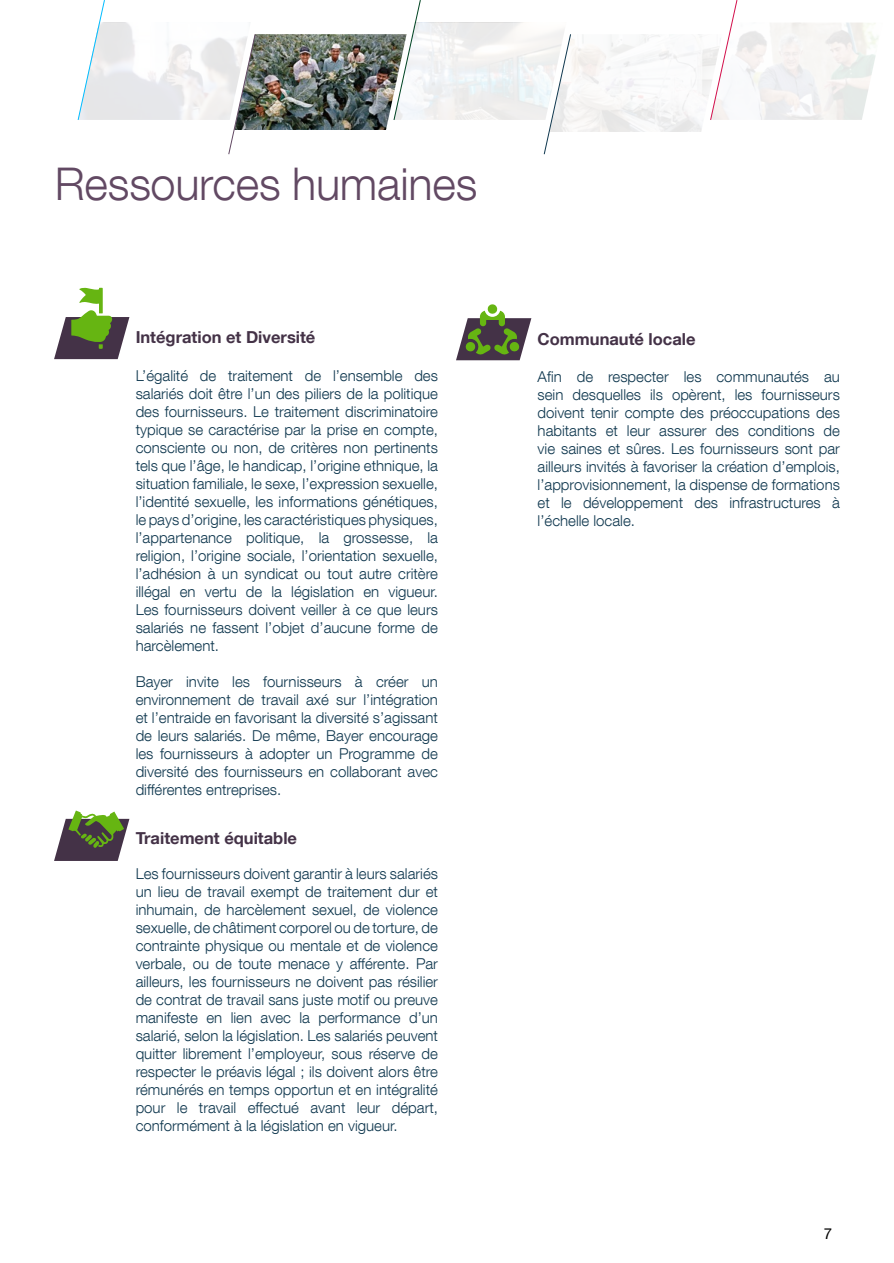
<style>
.page{position:relative;width:894px;height:1263px;background:#fff}
.page>*{position:absolute;margin:0;border:0;box-sizing:border-box;transform-origin:0 0}
.t1{font:300 45px "Helvetica Neue LT Com";letter-spacing:-.005em;color:#624963}
.t2{font:700 16.5px "Helvetica Neue LT Com";color:#443247}
.t3{font:300 15px/18px "Helvetica Neue LT Com";color:#10384f;text-align:justify}
.t4{font:15px "Helvetica Neue LT Com";color:#000}
</style>
<div class="page">
<img style="left:256px;top:34px;width:136px;height:96px">
<svg style="left:77px;top:0;width:179px;height:155px"></svg>
<svg style="left:392px;top:0;width:486px;height:155px"></svg>
<svg style="left:456px;top:304px;width:75px;height:56px"></svg>
<svg style="left:54px;top:810px;width:75px;height:51px"></svg>
<svg style="left:54px;top:288px;width:75px;height:71px"></svg>
<h1 class="t1" style="left:55px;top:157px;width:424px">Ressources humaines</h1>
<p class="t2" style="left:136px;top:327px;width:181px">Intégration et Diversité</p>
<p class="t3" style="left:136px;top:367px;width:304px">L’égalité de traitement de l’ensemble des salariés doit être l’un des piliers de la politique des fournisseurs. Le traitement discriminatoire typique se caractérise par la prise en compte, consciente ou non, de critères non pertinents tels que l’âge, le handicap, l’origine ethnique, la situation familiale, le sexe, l’expression sexuelle, l’identité sexuelle, les informations génétiques, le pays d’origine, les caractéristiques physiques, l’appartenance politique, la grossesse, la religion, l’origine sociale, l’orientation sexuelle, l’adhésion à un syndicat ou tout autre critère illégal en vertu de la législation en vigueur.<br>Les fournisseurs doivent veiller à ce que leurs salariés ne fassent l’objet d’aucune forme de harcèlement.</p>
<p class="t3" style="left:136px;top:673px;width:304px">Bayer invite les fournisseurs à créer un environnement de travail axé sur l’intégration et l’entraide en favorisant la diversité s’agissant de leurs salariés. De même, Bayer encourage les fournisseurs à adopter un Programme de diversité des fournisseurs en collaborant avec différentes entreprises.</p>
<p class="t2" style="left:136px;top:828px;width:163px">Traitement équitable</p>
<p class="t3" style="left:136px;top:864px;width:304px">Les fournisseurs doivent garantir à leurs salariés un lieu de travail exempt de traitement dur et inhumain, de harcèlement sexuel, de violence sexuelle, de châtiment corporel ou de torture, de contrainte physique ou mentale et de violence verbale, ou de toute menace y afférente. Par ailleurs, les fournisseurs ne doivent pas résilier de contrat de travail sans juste motif ou preuve manifeste en lien avec la performance d’un salarié, selon la législation. Les salariés peuvent quitter librement l’employeur, sous réserve de respecter le préavis légal ; ils doivent alors être rémunérés en temps opportun et en intégralité pour le travail effectué avant leur départ, conformément à la législation en vigueur.</p>
<p class="t2" style="left:537px;top:328px;width:159px">Communauté locale</p>
<p class="t3" style="left:537px;top:368px;width:304px">Afin de respecter les communautés au sein desquelles ils opèrent, les fournisseurs doivent tenir compte des préoccupations des habitants et leur assurer des conditions de vie saines et sûres. Les fournisseurs sont par ailleurs invités à favoriser la création d’emplois, l’approvisionnement, la dispense de formations et le développement des infrastructures à l’échelle locale.</p>
<p class="t4" style="left:823px;top:1224px;width:10px">7</p>
</div>
